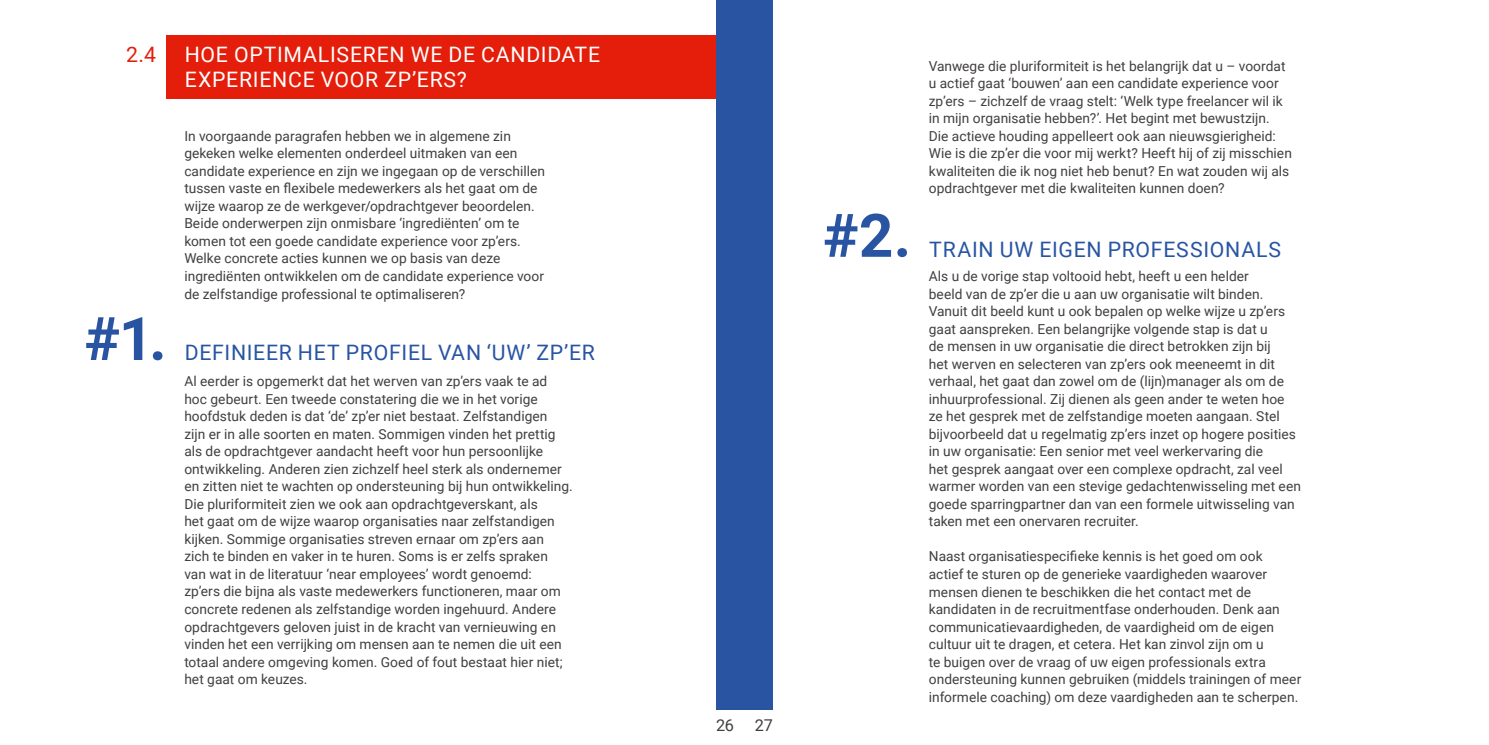
<style>
.page{position:relative;width:1489px;height:745px;background:#fff}
.page>*{position:absolute;margin:0;border:0;box-sizing:border-box;transform-origin:0 0}
.t1{font:700 60px "Roboto";color:#2854a2}
.t2{font:21.25px "Roboto";letter-spacing:.035em;color:#2854a2}
.t3{font:21.25px/25.5px "Roboto";letter-spacing:.035em;color:#fff}
.t4{font:21.25px "Roboto";color:#e41e0a}
.t5{font:16.25px "Roboto";color:#423e40}
.t6{font:13.75px/17.5px "Roboto";letter-spacing:.005em;color:#423e40}
</style>
<div class="page">
<div style="left:716px;top:0;width:56px;height:709px;background:#2854a2"></div>
<div style="left:167px;top:35px;width:549px;height:64px;background:#e41e0a"></div>
<h2 class="t4" style="left:126px;top:39px;width:31px">2.4</h2>
<h1 class="t1" style="left:84px;top:296px;width:84px">#1.</h1>
<h2 class="t3" style="left:185px;top:40px;width:417px">HOE OPTIMALISEREN WE DE CANDIDATE<br>EXPERIENCE VOOR ZP’ERS?</h2>
<p class="t6" style="left:184px;top:127px;width:362px">In voorgaande paragrafen hebben we in algemene zin gekeken welke elementen onderdeel uitmaken van een candidate experience en zijn we ingegaan op de verschillen tussen vaste en flexibele medewerkers als het gaat om de wijze waarop ze de werkgever/opdrachtgever beoordelen.<br>Beide onderwerpen zijn onmisbare ‘ingrediënten’ om te komen tot een goede candidate experience voor zp’ers.<br>Welke concrete acties kunnen we op basis van deze ingrediënten ontwikkelen om de candidate experience voor de zelfstandige professional te optimaliseren?</p>
<h2 class="t2" style="left:185px;top:337px;width:412px">DEFINIEER HET PROFIEL VAN ‘UW’ ZP’ER</h2>
<p class="t6" style="left:184px;top:372px;width:390px">Al eerder is opgemerkt dat het werven van zp’ers vaak te ad hoc gebeurt. Een tweede constatering die we in het vorige hoofdstuk deden is dat ‘de’ zp’er niet bestaat. Zelfstandigen<br>zijn er in alle soorten en maten. Sommigen vinden het prettig als de opdrachtgever aandacht heeft voor hun persoonlijke ontwikkeling. Anderen zien zichzelf heel sterk als ondernemer en zitten niet te wachten op ondersteuning bij hun ontwikkeling.<br>Die pluriformiteit zien we ook aan opdrachtgeverskant, als<br>het gaat om de wijze waarop organisaties naar zelfstandigen kijken. Sommige organisaties streven ernaar om zp’ers aan<br>zich te binden en vaker in te huren. Soms is er zelfs spraken van wat in de literatuur ‘near employees’ wordt genoemd:<br>zp’ers die bijna als vaste medewerkers functioneren, maar om concrete redenen als zelfstandige worden ingehuurd. Andere opdrachtgevers geloven juist in de kracht van vernieuwing en vinden het een verrijking om mensen aan te nemen die uit een totaal andere omgeving komen. Goed of fout bestaat hier niet; het gaat om keuzes.</p>
<p class="t5" style="left:716px;top:713px;width:19px">26</p>
<p class="t5" style="left:754px;top:713px;width:20px">27</p>
<h1 class="t1" style="left:822px;top:193px;width:90px">#2.</h1>
<p class="t6" style="left:928px;top:57px;width:364px">Vanwege die pluriformiteit is het belangrijk dat u – voordat u actief gaat ‘bouwen’ aan een candidate experience voor zp’ers – zichzelf de vraag stelt: ‘Welk type freelancer wil ik in mijn organisatie hebben?’. Het begint met bewustzijn.<br>Die actieve houding appelleert ook aan nieuwsgierigheid:<br>Wie is die zp’er die voor mij werkt? Heeft hij of zij misschien kwaliteiten die ik nog niet heb benut? En wat zouden wij als opdrachtgever met die kwaliteiten kunnen doen?</p>
<h2 class="t2" style="left:929px;top:234px;width:353px">TRAIN UW EIGEN PROFESSIONALS</h2>
<p class="t6" style="left:928px;top:267px;width:373px">Als u de vorige stap voltooid hebt, heeft u een helder<br>beeld van de zp’er die u aan uw organisatie wilt binden.<br>Vanuit dit beeld kunt u ook bepalen op welke wijze u zp’ers gaat aanspreken. Een belangrijke volgende stap is dat u<br>de mensen in uw organisatie die direct betrokken zijn bij<br>het werven en selecteren van zp’ers ook meeneemt in dit verhaal, het gaat dan zowel om de (lijn)manager als om de inhuurprofessional. Zij dienen als geen ander te weten hoe ze het gesprek met de zelfstandige moeten aangaan. Stel bijvoorbeeld dat u regelmatig zp’ers inzet op hogere posities in uw organisatie: Een senior met veel werkervaring die<br>het gesprek aangaat over een complexe opdracht, zal veel warmer worden van een stevige gedachtenwisseling met een goede sparringpartner dan van een formele uitwisseling van taken met een onervaren recruiter.</p>
<p class="t6" style="left:928px;top:547px;width:374px">Naast organisatiespecifieke kennis is het goed om ook<br>actief te sturen op de generieke vaardigheden waarover mensen dienen te beschikken die het contact met de kandidaten in de recruitmentfase onderhouden. Denk aan communicatievaardigheden, de vaardigheid om de eigen cultuur uit te dragen, et cetera. Het kan zinvol zijn om u<br>te buigen over de vraag of uw eigen professionals extra ondersteuning kunnen gebruiken (middels trainingen of meer informele coaching) om deze vaardigheden aan te scherpen.</p>
</div>
